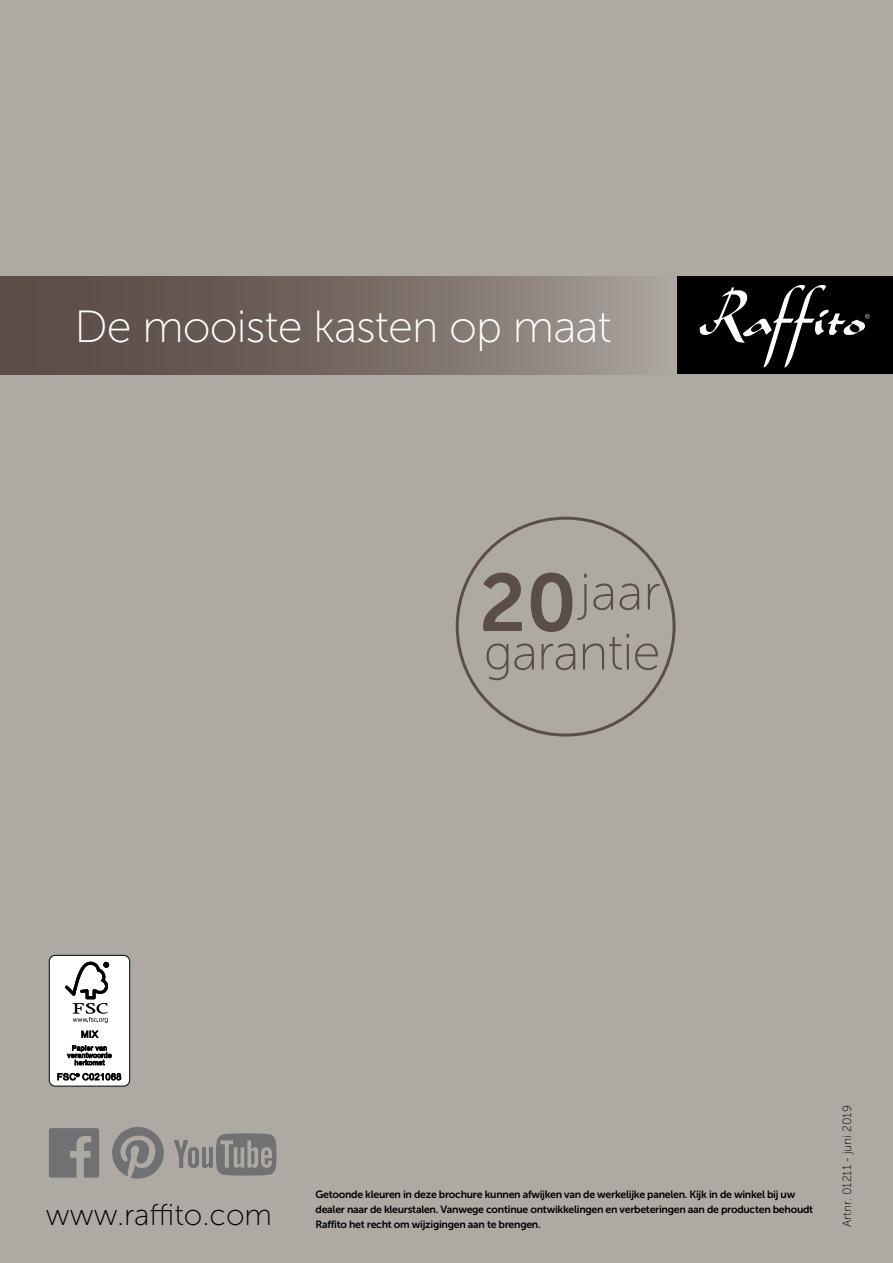
<style>
.page{position:relative;width:893px;height:1263px;background:#afa9a4}
.page>*{position:absolute;margin:0;border:0;box-sizing:border-box;transform-origin:0 0}
.t1{font:51px/60px "Museo Sans 100";letter-spacing:-.02em;color:#5b4d47}
.t2{font:45px "Museo Sans 100";letter-spacing:-.02em;color:#fff}
.t3{font:30px "Museo Sans 100";color:#000}
.t4{font:12px "Museo Sans 100";color:#000}
.t5{font:10.5px/15px "Museo Sans 700";letter-spacing:-.025em;color:#000}
.s1{font-family:"Museo Sans 700";font-size:81px}
</style>
<div class="page">
<div style="left:0;top:276px;width:677px;height:98px;background:linear-gradient(to right,#4f4039,#a39b94)"></div>
<div style="left:677px;top:276px;width:216px;height:98px;background:#000"></div>
<svg style="left:700px;top:285px;width:170px;height:82px"></svg>
<svg style="left:49px;top:1128px;width:50px;height:49px"></svg>
<svg style="left:112px;top:1127px;width:52px;height:51px"></svg>
<svg style="left:174px;top:1133px;width:102px;height:42px"></svg>
<div style="left:49px;top:955px;width:81px;height:131px;background:#fff;border-radius:6px"></div>
<div style="left:49px;top:955px;width:81px;height:131px;border:1px solid #000;border-radius:6px"></div>
<svg style="left:65px;top:962px;width:44px;height:61px"></svg>
<svg style="left:81px;top:1030px;width:17px;height:8px"></svg>
<svg style="left:67px;top:1045px;width:45px;height:20px"></svg>
<svg style="left:57px;top:1073px;width:64px;height:7px"></svg>
<h2 class="t2" style="left:75px;top:303px;width:539px">De mooiste kasten op maat</h2>
<h1 class="t1" style="left:479px;top:563px;width:183px"><span class="s1">20</span>jaar garantie</h1>
<h3 class="t3" style="left:46px;top:1199px;width:228px">www.raffito.com</h3>
<p class="t5" style="left:316px;top:1187px;width:499px">Getoonde kleuren in deze brochure kunnen afwijken van de werkelijke panelen. Kijk in de winkel bij uw dealer naar de kleurstalen. Vanwege continue ontwikkelingen en verbeteringen aan de producten behoudt<br>Raffito het recht om wijzigingen aan te brengen.</p>
<p class="t4" style="left:841px;top:1227px;width:124px;rotate:-90deg">Artnr. 01211 - juni 2019</p>
</div>
